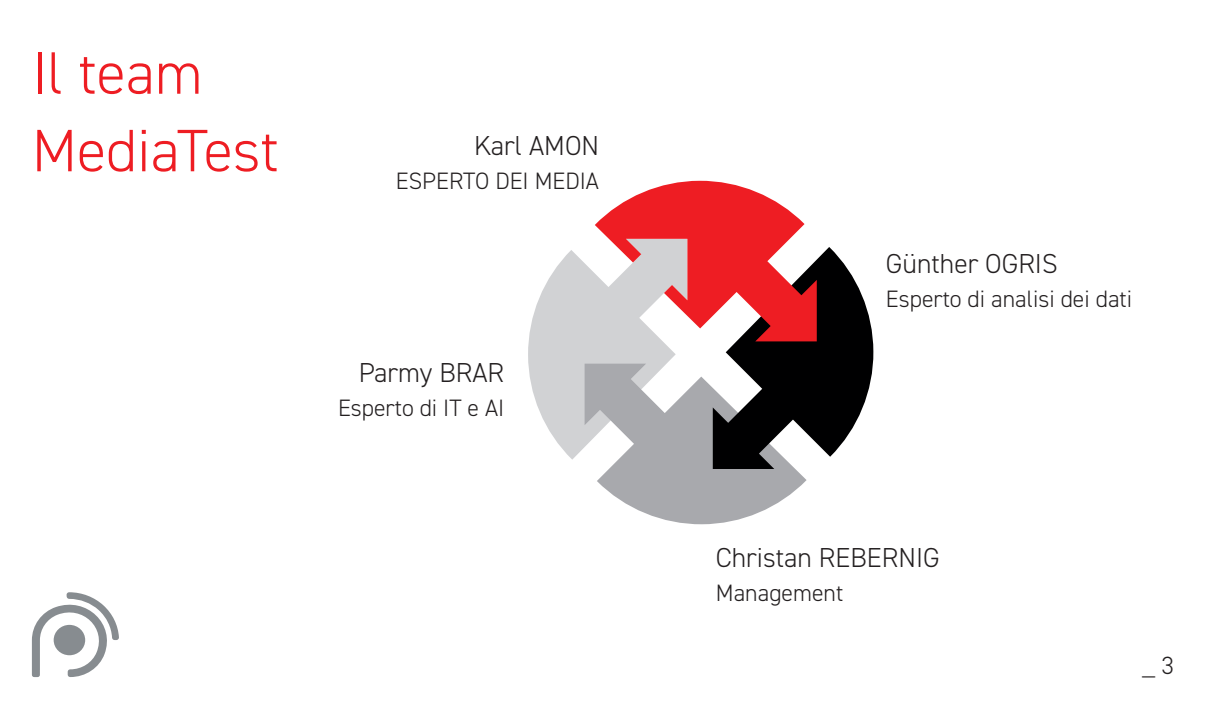
<style>
.page{position:relative;width:1205px;height:709px;background:#fff}
.page>*{position:absolute;margin:0;border:0;box-sizing:border-box;transform-origin:0 0}
.t1{font:300 60px/77.5px "DIN2014";color:#ee1d23}
.t2{font:300 27.5px "DIN2014";color:#231f20}
.t3{font:300 25px "DIN2014";color:#231f20}
.t4{font:300 23.75px "DIN2014";color:#231f20}
</style>
<div class="page">
<svg style="left:32px;top:592px;width:87px;height:85px"></svg>
<svg style="left:528px;top:250px;width:148px;height:209px;fill:#d1d2d4"></svg>
<svg style="left:584px;top:363px;width:222px;height:161px;fill:#a8a9ad"></svg>
<svg style="left:713px;top:247px;width:160px;height:222px;fill:#000001"></svg>
<svg style="left:595px;top:181px;width:222px;height:160px;fill:#ee1d23"></svg>
<h1 class="t1" style="left:32px;top:34px;width:249px">Il team<br>MediaTest</h1>
<p class="t2" style="left:474px;top:129px;width:126px">Karl AMON</p>
<p class="t4" style="left:396px;top:166px;width:205px">ESPERTO DEI MEDIA</p>
<p class="t2" style="left:359px;top:356px;width:147px">Parmy BRAR</p>
<p class="t4" style="left:338px;top:393px;width:168px">Esperto di IT e AI</p>
<p class="t2" style="left:886px;top:247px;width:173px">Günther OGRIS</p>
<p class="t4" style="left:886px;top:284px;width:248px">Esperto di analisi dei dati</p>
<p class="t2" style="left:716px;top:541px;width:225px">Christan REBERNIG</p>
<p class="t4" style="left:716px;top:578px;width:129px">Management</p>
<p class="t3" style="left:1142px;top:649px;width:33px">_ 3</p>
</div>
